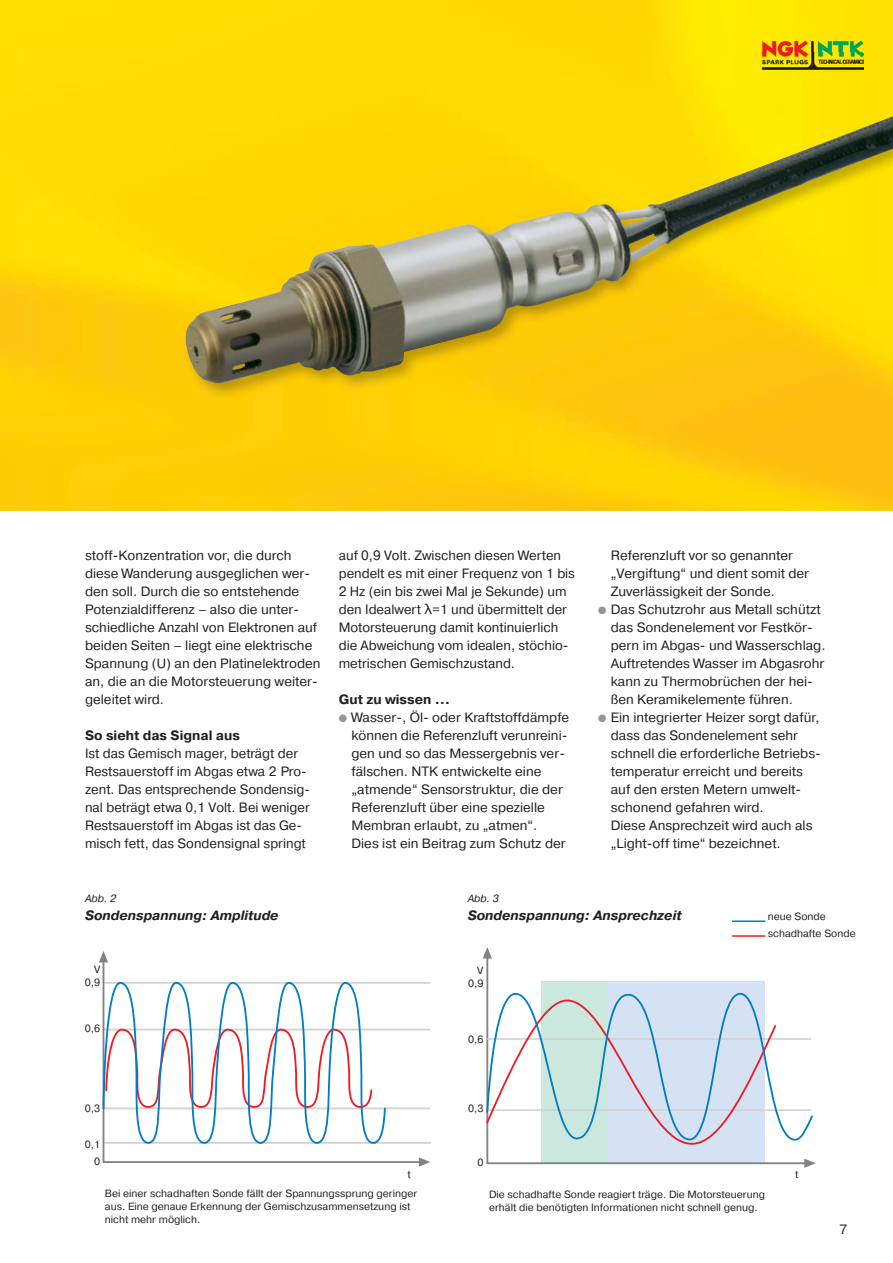
<style>
.page{position:relative;width:893px;height:1263px;background:#fff}
.page>*{position:absolute;margin:0;border:0;box-sizing:border-box;transform-origin:0 0}
.t1{font:13.5px/18px "Pragmatica Book A";color:#231f20}
.t2{font:italic 13.5px "Pragmatica Bold A";color:#231f20}
.t3{font:13.5px "Pragmatica Bold A";color:#231f20}
.t4{font:10.5px/12.8px "Pragmatica Book A";color:#231f20;text-align:right}
.t5{font:italic 10.5px "Pragmatica Book A";letter-spacing:-.005em;color:#231f20}
.s1{font-family:"Lucida Grande"}
.s2{color:#939598}
</style>
<div class="page">
<img style="left:0;top:0;width:893px;height:510px">
<svg style="left:762px;top:41px;width:101px;height:12px"></svg>
<img style="left:12px;top:53px;width:881px;height:433px">
<img style="left:759px;top:53px;width:105px;height:17px">
<img style="left:180px;top:88px;width:713px;height:297px">
<hr style="left:103px;top:982px;width:326px;height:2px;background:#d1d3d4">
<hr style="left:103px;top:1029px;width:327px;height:1px;background:#d1d3d4">
<hr style="left:103px;top:1107px;width:326px;height:2px;background:#d1d3d4">
<hr style="left:104px;top:1142px;width:326px;height:2px;background:#d1d3d4">
<svg style="left:102px;top:962px;width:319px;height:202px"></svg>
<svg style="left:99px;top:951px;width:9px;height:11px"></svg>
<svg style="left:419px;top:1157px;width:11px;height:10px"></svg>
<svg style="left:102px;top:981px;width:285px;height:164px"></svg>
<svg style="left:485px;top:958px;width:319px;height:207px"></svg>
<svg style="left:483px;top:947px;width:9px;height:11px"></svg>
<svg style="left:804px;top:1158px;width:12px;height:10px"></svg>
<svg style="left:485px;top:1141px;width:293px;height:5px"></svg>
<svg style="left:485px;top:992px;width:328px;height:149px"></svg>
<hr style="left:732px;top:920px;width:33px;height:2px;background:#007dc5">
<hr style="left:732px;top:935px;width:33px;height:2px;background:#ed1c24">
<p class="t1" style="left:85px;top:548px;width:237px">stoff-Konzentration vor, die durch diese Wanderung ausgeglichen wer&shy;den soll. Durch die so entstehende Potenzialdifferenz – also die unter&shy;schiedliche Anzahl von Elek tronen auf beiden Seiten – liegt eine elektrische Spannung (U) an den Platinelektroden an, die an die Motor steuerung weiter&shy;geleitet wird.</p>
<p class="t3" style="left:85px;top:731px;width:156px">So sieht das Signal aus</p>
<p class="t1" style="left:85px;top:746px;width:226px">Ist das Gemisch mager, beträgt der Restsauerstoff im Abgas etwa 2 Pro - zent. Das entsprechende Sonden sig - nal beträgt etwa 0,1 Volt. Bei weniger Restsauerstoff im Abgas ist das Ge - misch fett, das Sonden signal springt</p>
<p class="t1" style="left:339px;top:548px;width:238px">auf 0,9 Volt. Zwischen diesen Werten pendelt es mit einer Frequenz von 1 bis 2 Hz (ein bis zwei Mal je Sekunde) um den Idealwert <span class="s1">λ</span>=1 und über mittelt der Motorsteuerung damit konti nuierlich die Abweichung vom idealen, stöchio&shy;metrischen Gemisch zustand.</p>
<p class="t3" style="left:339px;top:695px;width:113px">Gut zu wissen …</p>
<p class="t1" style="left:351px;top:710px;width:219px;text-indent:-13px"><span class="s2">●</span> Wasser-, Öl- oder Kraft stoff dämpfe können die Referenzluft verunreini&shy;gen und so das Mess ergebnis ver&shy;fälschen. NTK entwickelte eine „atmende“ Sensor struktur, die der Referenzluft über eine spezielle Membran erlaubt, zu „atmen“.<br>Dies ist ein Beitrag zum Schutz der</p>
<p class="t1" style="left:611px;top:548px;width:200px">Referenz luft vor so genannter „Ver gif tung“ und dient somit der<br>Zuver lässig keit der Sonde.</p>
<p class="t1" style="left:611px;top:602px;width:216px;text-indent:-13px"><span class="s2">●</span> Das Schutzrohr aus Metall schützt das Sondenelement vor Fes t kör - pern im Abgas- und Wasserschlag.<br>Auftretendes Wasser im Abgasrohr kann zu Thermobrüchen der hei&shy;ßen Keramikelemente führen.</p>
<p class="t1" style="left:611px;top:710px;width:212px;text-indent:-13px"><span class="s2">●</span> Ein integrierter Heizer sorgt dafür, dass das Sondenelement sehr schnell die erforderliche Betriebs - temperatur erreicht und bereits auf den ersten Metern umwelt&shy;schonend gefahren wird.<br>Diese Ansprech zeit wird auch als „Light-off time“ bezeichnet.</p>
<p class="t5" style="left:85px;top:895px;width:33px">Abb. 2</p>
<p class="t2" style="left:85px;top:911px;width:195px">Sondenspannung: Amplitude</p>
<p class="t5" style="left:468px;top:895px;width:33px">Abb. 3</p>
<p class="t2" style="left:468px;top:911px;width:215px">Sondenspannung: Ansprechzeit</p>
<p class="t4" style="left:768px;top:911px;width:60px">neue Sonde</p>
<p class="t4" style="left:768px;top:927px;width:89px">schadhafte Sonde</p>
<p class="t4" style="left:85px;top:964px;width:17px">V<br>0,9</p>
<p class="t4" style="left:468px;top:965px;width:17px">V<br>0,9</p>
<p class="t4" style="left:85px;top:1023px;width:17px">0,6</p>
<p class="t4" style="left:468px;top:1034px;width:17px">0,6</p>
<p class="t4" style="left:85px;top:1103px;width:17px">0,3</p>
<p class="t4" style="left:85px;top:1138px;width:17px">0,1</p>
<p class="t4" style="left:94px;top:1156px;width:8px">0</p>
<p class="t4" style="left:468px;top:1103px;width:17px">0,3</p>
<p class="t4" style="left:477px;top:1156px;width:8px">0</p>
<p class="t4" style="left:408px;top:1169px;width:5px">t</p>
<p class="t4" style="left:795px;top:1169px;width:5px">t</p>
<p class="t4" style="left:105px;top:1188px;width:314px;text-align:left">Bei einer schadhaften Sonde fällt der Spannungssprung geringer aus. Eine genaue Erkennung der Gemisch zu sammen setzung ist nicht mehr möglich.</p>
<p class="t4" style="left:489px;top:1189px;width:278px;text-align:left">Die schadhafte Sonde reagiert träge. Die Motorsteuerung erhält die benötigten Informationen nicht schnell genug.</p>
<p class="t1" style="left:839px;top:1222px;width:9px">7</p>
</div>
